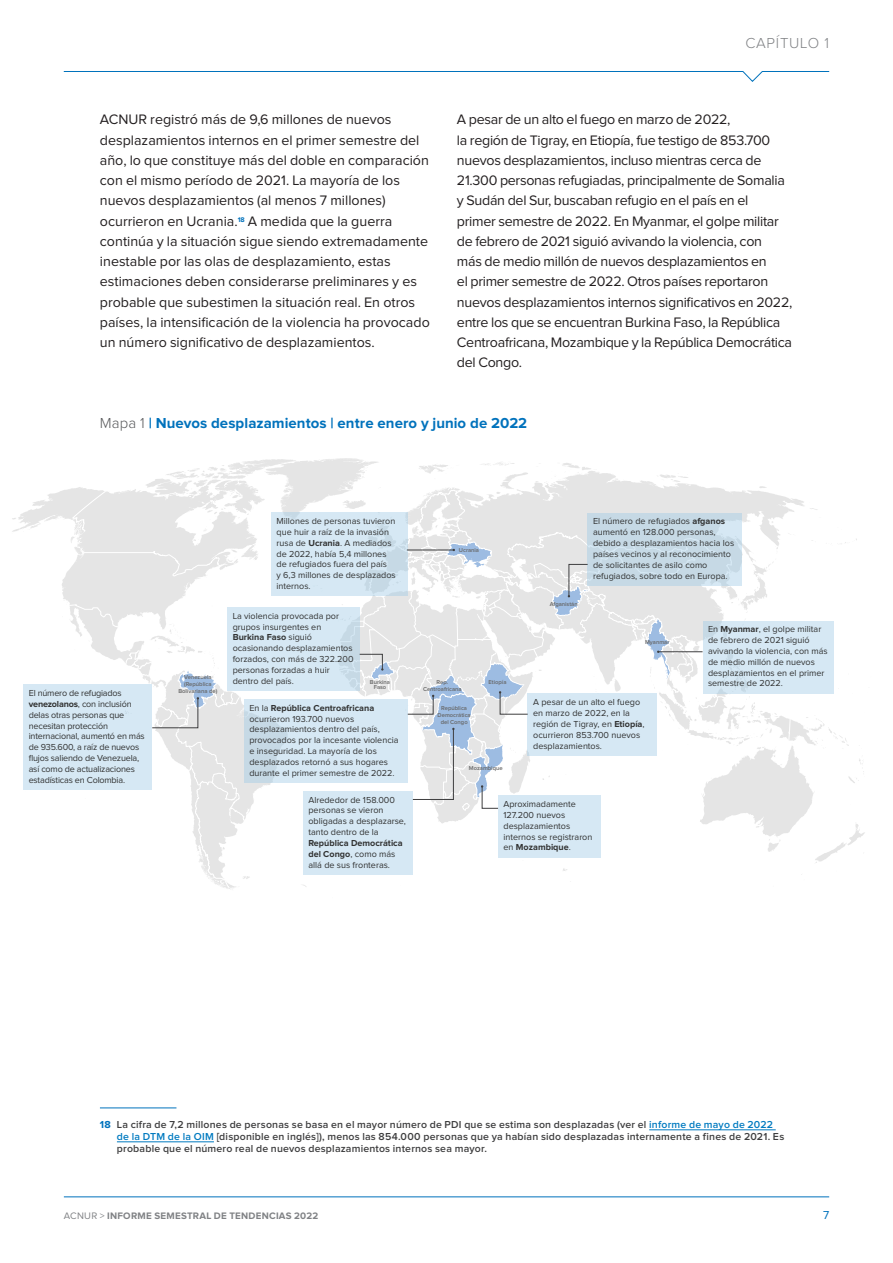
<style>
.page{position:relative;width:893px;height:1263px;background:#fff}
.page>*{position:absolute;margin:0;border:0;box-sizing:border-box;transform-origin:0 0}
.table_figure_bold_ti{font:700 15px "Proxima Nova";letter-spacing:.005em;color:#0072bc}
.t1{font:300 15px "Proxima Nova";letter-spacing:.05em;color:#808285}
.normalText_word{font:14.25px/20.2px "Proxima Nova";letter-spacing:-.02em;color:#231f20}
.normalText_word-2{font:14.25px/20.2px "Proxima Nova";color:#231f20}
.t2{font:12px "Proxima Nova";color:#0072bc}
.Footnote{font:600 10.5px/12px "Proxima Nova";letter-spacing:.02em;color:#3e3e3f}
.t3{font:700 9.75px "Proxima Nova";letter-spacing:.025em;color:#808285}
.t4{font:9px/10.8px "Proxima Nova";color:#313232}
.t5{font:9px/10.8px "Proxima Nova";letter-spacing:-.02em;color:#313232}
.t6{font:600 5.85px/7.1px "Proxima Nova";color:#666;text-align:center}
.s1{font-weight:300;color:#57585a}
.s2{font-weight:700}
.s3{font-weight:700;color:#0072bc}
.s4{color:#007ac0}
.s5{font-weight:400}
</style>
<div class="page">
<hr style="left:100px;top:1108px;width:76px;height:1px;background:#0072bc">
<hr style="left:649px;top:1129px;width:127px;height:1px;background:#007ac0">
<hr style="left:117px;top:1141px;width:97px;height:1px;background:#007ac0">
<svg style="left:12px;top:491px;width:50px;height:41px"></svg>
<div style="left:23px;top:684px;width:129px;height:106px;background:#d6e8f4"></div>
<svg style="left:62px;top:458px;width:803px;height:431px"></svg>
<hr style="left:64px;top:1196px;width:765px;height:1px;background:#0072bc">
<svg style="left:63px;top:71px;width:767px;height:11px"></svg>
<p class="normalText_word-2" style="left:100px;top:110px;width:331px">ACNUR registró más de 9,6 millones de nuevos desplazamientos internos en el primer semestre del año, lo que constituye más del doble en comparación con el mismo período de 2021. La mayoría de los nuevos desplazamientos (al menos 7 millones) ocurrieron en Ucrania.<sup>18</sup> A medida que la guerra continúa y la situación sigue siendo extremadamente inestable por las olas de desplazamiento, estas estimaciones deben considerarse preliminares y es probable que subestimen la situación real. En otros países, la intensificación de la violencia ha provocado un número significativo de desplazamientos.</p>
<h1 class="t1" style="left:745px;top:35px;width:85px">CAPÍTULO 1</h1>
<p class="normalText_word" style="left:457px;top:110px;width:337px">A pesar de un alto el fuego en marzo de 2022,<br>la región de Tigray, en Etiopía, fue testigo de 853.700 nuevos desplazamientos, incluso mientras cerca de 21.300 personas refugiadas, principalmente de Somalia y Sudán del Sur, buscaban refugio en el país en el<br>primer semestre de 2022. En Myanmar, el golpe militar de febrero de 2021 siguió avivando la violencia, con<br>más de medio millón de nuevos desplazamientos en<br>el primer semestre de 2022. Otros países reportaron nuevos desplazamientos internos significativos en 2022, entre los que se encuentran Burkina Faso, la República Centroafricana, Mozambique y la República Democrática del Congo.</p>
<p class="table_figure_bold_ti" style="left:100px;top:414px;width:429px"><span class="s1">MAPA 1</span> | Nuevos desplazamientos | entre enero y junio de 2022</p>
<p class="t4" style="left:277px;top:516px;width:121px">Millones de personas tuvieron que huir a raíz de la invasión rusa de <span class="s2">Ucrania</span>. A mediados de 2022, había 5,4 millones de refugiados fuera del país<br>y 6,3 millones de desplazados internos.</p>
<p class="t6" style="left:459px;top:547px;width:22px">Ucrania</p>
<p class="t6" style="left:550px;top:600px;width:30px">Afganistán</p>
<p class="t4" style="left:593px;top:516px;width:143px">El número de refugiados <span class="s2">afganos </span>aumentó en 128.000 personas, debido a desplazamientos hacia los países vecinos y al reconocimiento de solicitantes de asilo como refugiados, sobre todo en Europa.</p>
<p class="t5" style="left:29px;top:688px;width:118px">El número de refugiados <span class="s2">venezolanos</span>, con inclusión delas otras personas que necesitan protección internacional, aumentó en más de 935.600, a raíz de nuevos flujos saliendo de Venezuela, así como de actualizaciones estadísticas en Colombia.</p>
<p class="t6" style="left:178px;top:673px;width:40px">Venezuela (República<br>Bolivariana de)</p>
<p class="t4" style="left:233px;top:611px;width:122px">La violencia provocada por grupos insurgentes en<br><span class="s2">Burkina Faso</span> siguió ocasionando desplazamientos forzados, con más de 322.200 personas forzadas a huir dentro del país.</p>
<p class="t6" style="left:370px;top:678px;width:22px">Burkina</p>
<p class="t6" style="left:489px;top:678px;width:19px">Etiopía</p>
<p class="t6" style="left:374px;top:684px;width:14px">Faso</p>
<p class="t6" style="left:423px;top:678px;width:40px">Rep.<br>Centroafricana</p>
<p class="t6" style="left:645px;top:639px;width:26px">Myanmar</p>
<p class="t4" style="left:249px;top:703px;width:151px">En la <span class="s2">República Centroafricana </span>ocurrieron 193.700 nuevos desplazamientos dentro del país, provocados por la incesante violencia e inseguridad. La mayoría de los desplazados retornó a sus hogares durante el primer semestre de 2022.</p>
<p class="t4" style="left:308px;top:794px;width:99px">Alrededor de 158.000 personas se vieron obligadas a desplazarse, tanto dentro de la<br><span class="s2">República Democrática del Congo</span>, como más allá de sus fronteras.</p>
<p class="t6" style="left:438px;top:705px;width:35px">República<br>Democrática del Congo</p>
<p class="t6" style="left:469px;top:765px;width:35px">Mozambique</p>
<p class="t4" style="left:533px;top:697px;width:113px">A pesar de un alto el fuego en marzo de 2022, en la región de Tigray, en <span class="s2">Etiopía</span>, ocurrieron 853.700 nuevos desplazamientos.</p>
<p class="t4" style="left:503px;top:799px;width:90px">Aproximadamente<br>127.200 nuevos desplazamientos internos se registraron en <span class="s2">Mozambique</span>.</p>
<p class="t4" style="left:708px;top:624px;width:121px">En <span class="s2">Myanmar</span>, el golpe militar de febrero de 2021 siguió avivando la violencia, con más de medio millón de nuevos desplazamientos en el primer semestre de 2022.</p>
<p class="Footnote" style="left:117px;top:1119px;width:669px;text-indent:-17px"><span class="s3">18</span> La cifra de 7,2 millones de personas se basa en el mayor número de PDI que se estima son desplazadas (ver el <span class="s4">informe de mayo de 2022 de la DTM de la OIM</span> [disponible en inglés]), menos las 854.000 personas que ya habían sido desplazadas internamente a fines de 2021. Es probable que el número real de nuevos desplazamientos internos sea mayor.</p>
<p class="t3" style="left:64px;top:1210px;width:256px"><span class="s5">ACNUR &gt;</span> INFORME SEMESTRAL DE TENDENCIAS 2022</p>
<h3 class="t2" style="left:823px;top:1209px;width:8px">7</h3>
</div>
